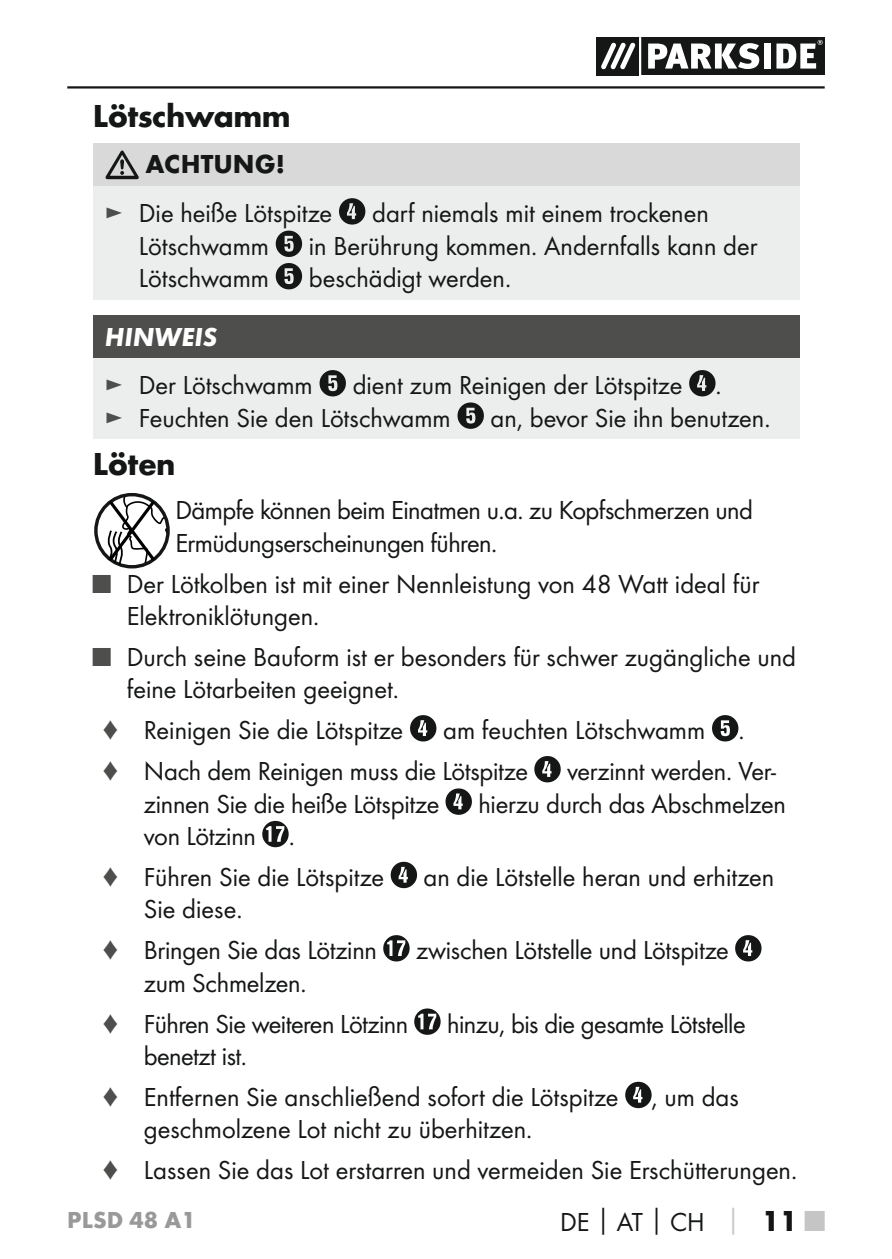
<style>
.page{position:relative;width:892px;height:1259px;background:#fff}
.page>*{position:absolute;margin:0;border:0;box-sizing:border-box;transform-origin:0 0}
.t1{font:700 33px "Futura";letter-spacing:-.02em;color:#151616}
.t2{font:27px/40.8px "Futura Boo";color:#151616}
.t3{font:27px/32.4px "Futura Boo";letter-spacing:-.02em;color:#151616}
.t4{font:700 27px "Futura";color:#151616}
.t5{font:italic 700 27px "Futura";color:#fff}
.t6{font:700 24px "Futura";color:#999}
.s1{color:#4e4e4d}
.s2{font-family:"Futura";font-weight:700}
.s3{font-family:"Futura";font-weight:700;color:#c5c5c5}
.s4{font-family:"Futura";font-weight:700;font-size:30px}
.s5{font-family:"Futura";font-weight:700;font-size:30px;color:#c5c5c5}
</style>
<div class="page">
<hr style="left:67px;top:86px;width:757px;height:3px;background:#151616">
<svg style="left:596px;top:38px;width:228px;height:37px"></svg>
<hr style="left:639px;top:38px;width:2px;height:37px;background:#fff">
<div style="left:93px;top:144px;width:706px;height:42px;background:#d9d9da"></div>
<div style="left:93px;top:186px;width:706px;height:113px;background:#eceded"></div>
<svg style="left:105px;top:150px;width:34px;height:29px"></svg>
<svg style="left:339px;top:198px;width:26px;height:26px"></svg>
<svg style="left:276px;top:231px;width:26px;height:26px"></svg>
<svg style="left:276px;top:263px;width:26px;height:26px"></svg>
<div style="left:93px;top:315px;width:706px;height:43px;background:#4e4e4d"></div>
<div style="left:93px;top:358px;width:706px;height:81px;background:#eceded"></div>
<svg style="left:319px;top:370px;width:27px;height:26px"></svg>
<svg style="left:689px;top:370px;width:26px;height:26px"></svg>
<svg style="left:457px;top:402px;width:27px;height:27px"></svg>
<svg style="left:410px;top:715px;width:26px;height:26px"></svg>
<svg style="left:712px;top:715px;width:26px;height:26px"></svg>
<svg style="left:534px;top:756px;width:26px;height:26px"></svg>
<svg style="left:445px;top:788px;width:27px;height:27px"></svg>
<svg style="left:262px;top:821px;width:26px;height:26px"></svg>
<svg style="left:390px;top:861px;width:27px;height:27px"></svg>
<svg style="left:383px;top:935px;width:26px;height:26px"></svg>
<svg style="left:735px;top:935px;width:26px;height:26px"></svg>
<svg style="left:414px;top:1008px;width:26px;height:26px"></svg>
<svg style="left:625px;top:1081px;width:26px;height:27px"></svg>
<div style="left:94px;top:493px;width:76px;height:75px;border:3px solid #151616;border-radius:50%"></div>
<svg style="left:106px;top:494px;width:62px;height:72px"></svg>
<p class="t1" style="left:93px;top:96px;width:199px">Lötschwamm</p>
<p class="t4" style="left:145px;top:147px;width:141px">ACHTUNG!</p>
<p class="t2" style="left:105px;top:193px;width:229px"><span class="s1">►</span> Die heiße Lötspitze</p>
<p class="t2" style="left:372px;top:193px;width:338px">darf niemals mit einem trockenen</p>
<p class="t2" style="left:139px;top:225px;width:132px">Lötschwamm</p>
<p class="t2" style="left:309px;top:225px;width:450px">in Berührung kommen. Andernfalls kann der</p>
<p class="t2" style="left:139px;top:258px;width:132px">Lötschwamm</p>
<p class="t2" style="left:309px;top:258px;width:200px">beschädigt werden.</p>
<p class="t5" style="left:105px;top:320px;width:114px">HINWEIS</p>
<p class="t2" style="left:105px;top:365px;width:209px"><span class="s1">►</span> Der Lötschwamm</p>
<p class="t2" style="left:105px;top:369px;width:614px;line-height:32.4px;text-indent:248px">dient zum Reinigen der Lötspitze . <span class="s1">►</span> Feuchten Sie den Lötschwamm</p>
<p class="t2" style="left:490px;top:397px;width:278px">an, bevor Sie ihn benutzen.</p>
<p class="t1" style="left:93px;top:443px;width:84px">Löten</p>
<p class="t3" style="left:175px;top:494px;width:579px">Dämpfe können beim Einatmen u.a. zu Kopfschmerzen und<br>Ermüdungserscheinungen führen.</p>
<p class="t2" style="left:127px;top:567px;width:634px;line-height:32.4px;text-indent:-34px"><span class="s1">■</span> Der Lötkolben ist mit einer Nennleistung von 48 Watt ideal für<br>Elektroniklötungen.</p>
<p class="t2" style="left:127px;top:640px;width:670px;line-height:32.4px;text-indent:-34px"><span class="s1">■</span> Durch seine Bauform ist er besonders für schwer zugängliche und feine Lötarbeiten geeignet.</p>
<p class="t2" style="left:101px;top:710px;width:303px"><span class="s1">♦</span> Reinigen Sie die Lötspitze</p>
<p class="t2" style="left:101px;top:710px;width:641px;text-indent:342px">am feuchten Lötschwamm . <span class="s1">♦</span> Nach dem Reinigen muss die Lötspitze</p>
<p class="t2" style="left:567px;top:750px;width:210px">verzinnt werden. Ver-</p>
<p class="t2" style="left:144px;top:783px;width:297px">zinnen Sie die heiße Lötspitze</p>
<p class="t2" style="left:478px;top:783px;width:309px">hierzu durch das Abschmelzen</p>
<p class="t2" style="left:101px;top:815px;width:284px;text-indent:43px">von Lötzinn .<br><span class="s1">♦</span> Führen Sie die Lötspitze</p>
<p class="t2" style="left:423px;top:856px;width:352px">an die Lötstelle heran und erhitzen</p>
<p class="t2" style="left:101px;top:889px;width:277px;text-indent:43px">Sie diese.<br><span class="s1">♦</span> Bringen Sie das Lötzinn</p>
<p class="t2" style="left:416px;top:929px;width:314px">zwischen Lötstelle und Lötspitze</p>
<p class="t3" style="left:101px;top:962px;width:308px;line-height:40.8px;text-indent:43px">zum Schmelzen.<br><span class="s1">♦</span> Führen Sie weiteren Lötzinn</p>
<p class="t3" style="left:447px;top:1007px;width:300px">hinzu, bis die gesamte Lötstelle</p>
<p class="t2" style="left:101px;top:1035px;width:639px;text-indent:43px">benetzt ist.<br><span class="s1">♦</span> Entfernen Sie anschließend sofort die Lötspitze , um das</p>
<p class="t2" style="left:101px;top:1108px;width:693px;text-indent:43px">geschmolzene Lot nicht zu überhitzen.<br><span class="s1">♦</span> Lassen Sie das Lot erstarren und vermeiden Sie Erschütterungen.</p>
<p class="t6" style="left:67px;top:1204px;width:130px">PLSD 48 A1</p>
<p class="t2" style="left:560px;top:1201px;width:266px">DE<span class="s2">│</span>AT<span class="s2">│</span>CH <span class="s3">│</span> <span class="s4">11</span> <span class="s5">■</span></p>
</div>
